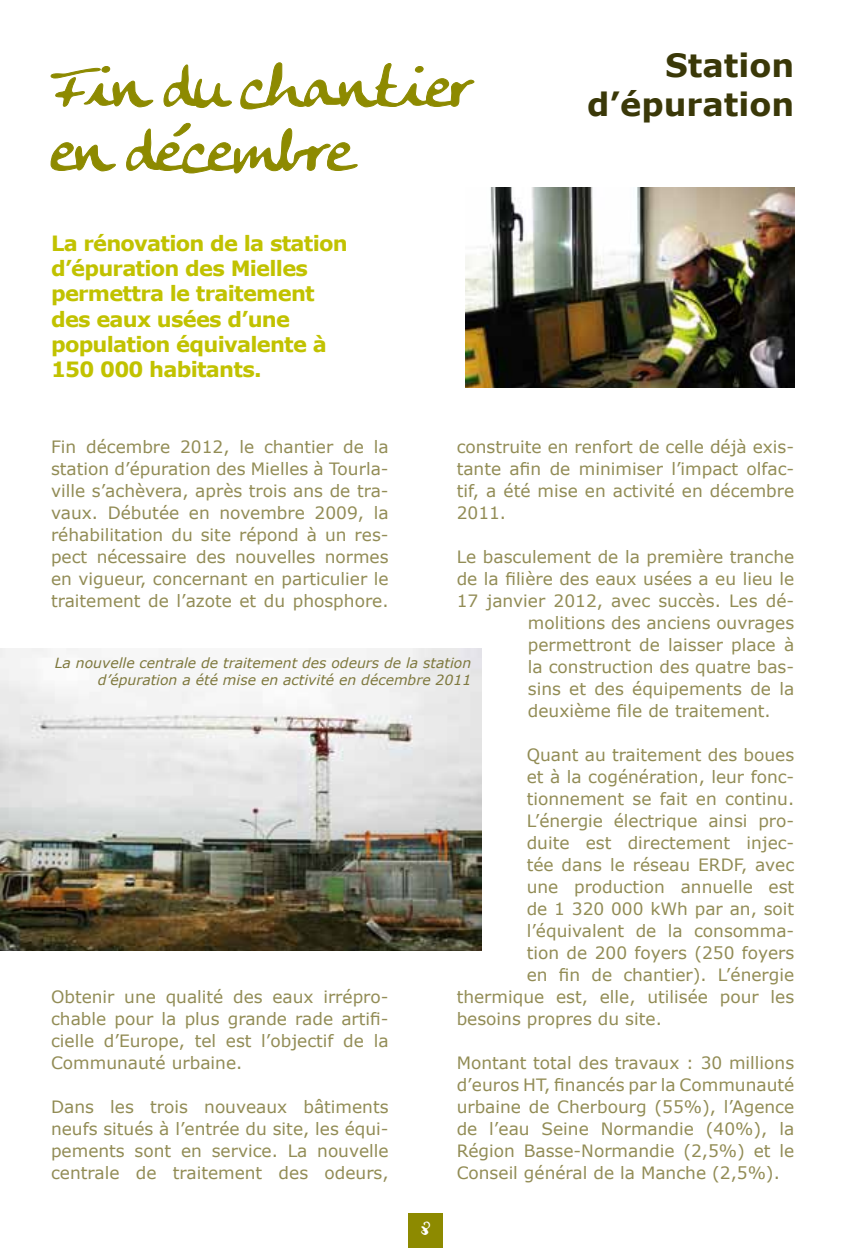
<style>
.page{position:relative;width:851px;height:1248px;background:#fff}
.page>*{position:absolute;margin:0;border:0;box-sizing:border-box;transform-origin:0 0}
.t1{font:60px/64px "Anke Calligraphic FG";color:#8d8a00}
.t2{font:700 32px/38.4px "Verdana";color:#3a3808;text-align:right}
.t3{font:700 21px/25.2px "Verdana";letter-spacing:-.035em;color:#c1c200}
.t4{font:20px "Anke Calligraphic FG";color:#fff}
.t5{font:17px/22px "Verdana";color:#928c55;text-align:justify}
.t6{font:italic 14px/16.8px "Verdana";color:#7e783d;text-align:right}
</style>
<div class="page">
<div style="left:408px;top:1213px;width:34px;height:34px;background:#8d8a00"></div>
<svg style="left:50px;top:62px;width:425px;height:112px"></svg>
<img style="left:465px;top:187px;width:329px;height:200px">
<img style="left:0;top:648px;width:481px;height:302px">
<h1 class="t1" style="left:51px;top:54px;width:421px">Fin du chantier en décembre</h1>
<p class="t3" style="left:51px;top:230px;width:298px">La rénovation de la station d’épuration des Mielles permettra le traitement des eaux usées d’une population équivalente à<br>150 000 habitants.</p>
<h2 class="t2" style="left:587px;top:46px;width:209px">Station d’épuration</h2>
<p class="t5" style="left:456px;top:435px;width:339px">construite en renfort de celle déjà exis&shy;tante afin de minimiser l’impact olfac&shy;tif, a été mise en activité en décembre 2011.</p>
<p class="t5" style="left:456px;top:545px;width:339px">Le basculement de la première tranche</p>
<p class="t5" style="left:456px;top:567px;width:339px">de la filière des eaux usées a eu lieu le</p>
<p class="t5" style="left:456px;top:589px;width:339px">17 janvier 2012, avec succès. Les dé-</p>
<p class="t5" style="left:528px;top:611px;width:268px">molitions des anciens ouvrages</p>
<p class="t5" style="left:528px;top:633px;width:268px">permettront de laisser place à</p>
<p class="t5" style="left:528px;top:655px;width:268px">la construction des quatre bas-</p>
<p class="t5" style="left:528px;top:677px;width:268px">sins et des équipements de la</p>
<p class="t5" style="left:528px;top:699px;width:244px">deuxième file de traitement.</p>
<p class="t5" style="left:526px;top:743px;width:269px">Quant au traitement des boues</p>
<p class="t5" style="left:526px;top:765px;width:269px">et à la cogénération, leur fonc-</p>
<p class="t5" style="left:526px;top:787px;width:269px">tionnement se fait en continu.</p>
<p class="t5" style="left:526px;top:809px;width:269px">L’énergie électrique ainsi pro-</p>
<p class="t5" style="left:526px;top:831px;width:269px">duite est directement injec-</p>
<p class="t5" style="left:526px;top:853px;width:269px">tée dans le réseau ERDF, avec</p>
<p class="t5" style="left:526px;top:875px;width:269px">une production annuelle est</p>
<p class="t5" style="left:526px;top:897px;width:269px">de 1 320 000 kWh par an, soit</p>
<p class="t5" style="left:526px;top:919px;width:269px">l’équivalent de la consomma-</p>
<p class="t5" style="left:526px;top:941px;width:269px">tion de 200 foyers (250 foyers</p>
<p class="t5" style="left:526px;top:963px;width:269px">en fin de chantier). L’énergie</p>
<p class="t5" style="left:456px;top:985px;width:339px">thermique est, elle, utilisée pour les</p>
<p class="t5" style="left:456px;top:1007px;width:207px">besoins propres du site.</p>
<p class="t5" style="left:456px;top:1051px;width:339px">Montant total des travaux : 30 millions d’euros HT, financés par la Communauté urbaine de Cherbourg (55%), l’Agence de l’eau Seine Normandie (40%), la Région Basse-Normandie (2,5%) et le Conseil général de la Manche (2,5%).</p>
<p class="t5" style="left:51px;top:435px;width:339px">Fin décembre 2012, le chantier de la station d’épuration des Mielles à Tourla&shy;ville s’achèvera, après trois ans de tra&shy;vaux. Débutée en novembre 2009, la réhabilitation du site répond à un res&shy;pect nécessaire des nouvelles normes en vigueur, concernant en particulier le traitement de l’azote et du phosphore.</p>
<p class="t6" style="left:55px;top:654px;width:418px">La nouvelle centrale de traitement des odeurs de la station d’épuration a été mise en activité en décembre 2011</p>
<p class="t5" style="left:51px;top:985px;width:339px">Obtenir une qualité des eaux irrépro&shy;chable pour la plus grande rade artifi&shy;cielle d’Europe, tel est l’objectif de la Communauté urbaine.</p>
<p class="t5" style="left:51px;top:1095px;width:339px">Dans les trois nouveaux bâtiments neufs situés à l’entrée du site, les équi&shy;pements sont en service. La nouvelle centrale de traitement des odeurs,</p>
<p class="t4" style="left:420px;top:1216px;width:12px">8</p>
</div>
